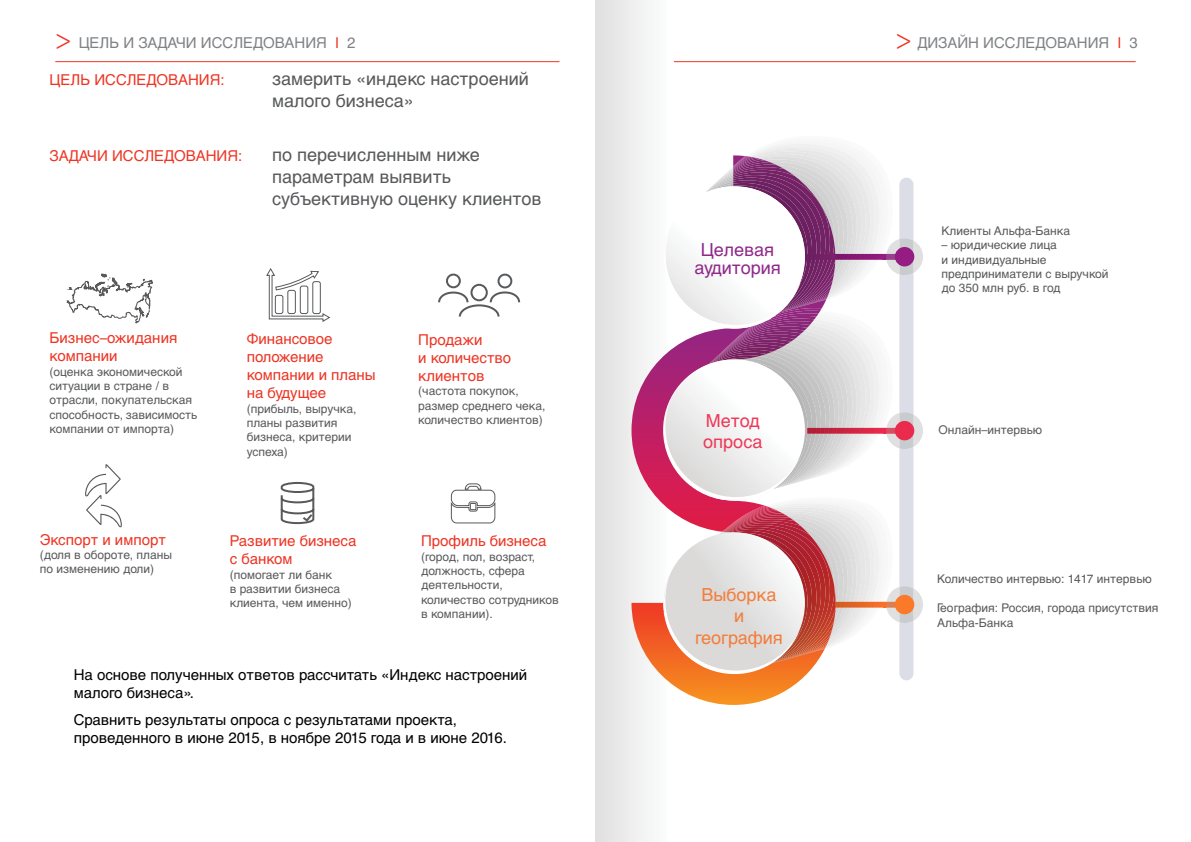
<style>
.page{position:relative;width:1191px;height:842px;background:#fff}
.page>*{position:absolute;margin:0;border:0;box-sizing:border-box;transform-origin:0 0}
.t1{font:18px/21.6px "Helvetica C";color:#58595b}
.t2{font:18px/21.6px "Helvetica C";color:#f47d3b;text-align:center}
.t3{font:18px/18px "Helvetica C";color:#90298b;text-align:center}
.t4{font:18px/21.6px "Helvetica C";color:#ed3958}
.t5{font:15px/18px "Helvetica C";color:#ee3524}
.t6{font:15px/18px "Helvetica C";color:#000}
.t7{font:15px "Helvetica C";color:#808285}
.t8{font:12px/14.4px "Helvetica C";color:#58595b}
.s1{font-family:"Minion Pro";font-size:30px;color:#ee3524}
.s2{color:#ee3524}
</style>
<div class="page">
<hr style="left:55px;top:61px;width:504px;height:1px;background:#ee3524">
<hr style="left:631px;top:61px;width:504px;height:1px;background:#ee3524">
<div style="left:595px;top:0;width:78px;height:842px;background:linear-gradient(to right,#dfdfdf,#feffff)"></div>
<svg style="left:631px;top:155px;width:170px;height:550px"></svg>
<svg style="left:664px;top:133px;width:259px;height:547px"></svg>
<svg style="left:438px;top:273px;width:83px;height:44px"></svg>
<svg style="left:266px;top:268px;width:65px;height:54px"></svg>
<svg style="left:450px;top:483px;width:46px;height:41px"></svg>
<svg style="left:66px;top:273px;width:87px;height:51px"></svg>
<svg style="left:85px;top:464px;width:37px;height:63px"></svg>
<svg style="left:280px;top:482px;width:35px;height:43px"></svg>
<p class="t7" style="left:55px;top:34px;width:302px"><span class="s1">&gt;</span> ЦЕЛЬ И ЗАДАЧИ ИССЛЕДОВАНИЯ <span class="s2">l</span> 2</p>
<p class="t7" style="left:895px;top:34px;width:244px"><span class="s1">&gt;</span> ДИЗАЙН ИССЛЕДОВАНИЯ <span class="s2">l</span> 3</p>
<p class="t5" style="left:50px;top:71px;width:177px">ЦЕЛЬ ИССЛЕДОВАНИЯ:</p>
<h1 class="t1" style="left:272px;top:68px;width:258px">замерить «индекс настроений малого бизнеса»</h1>
<p class="t5" style="left:50px;top:147px;width:194px">ЗАДАЧИ ИССЛЕДОВАНИЯ:</p>
<h1 class="t1" style="left:272px;top:144px;width:271px">по перечисленным ниже параметрам выявить субъективную оценку клиентов</h1>
<p class="t5" style="left:50px;top:329px;width:129px">Бизнес–ожидания компании</p>
<p class="t8" style="left:50px;top:364px;width:149px">(оценка экономической ситуации в стране / в отрасли, покупательская способность, зависимость компании от импорта)</p>
<p class="t5" style="left:40px;top:530px;width:128px">Экспорт и импорт</p>
<p class="t8" style="left:40px;top:548px;width:134px">(доля в обороте, планы по изменению доли)</p>
<p class="t5" style="left:247px;top:330px;width:130px">Финансовое положение компании и планы на будущее</p>
<p class="t8" style="left:247px;top:401px;width:111px">(прибыль, выручка, планы развития бизнеса, критерии успеха)</p>
<p class="t5" style="left:230px;top:532px;width:128px">Развитие бизнеса с банком</p>
<p class="t8" style="left:230px;top:567px;width:124px">(помогает ли банк<br>в развитии бизнеса клиента, чем именно)</p>
<p class="t5" style="left:418px;top:331px;width:95px">Продажи<br>и количество клиентов</p>
<p class="t8" style="left:418px;top:384px;width:129px">(частота покупок, размер среднего чека, количество клиентов)</p>
<p class="t5" style="left:421px;top:532px;width:127px">Профиль бизнеса</p>
<p class="t8" style="left:421px;top:549px;width:139px">(город, пол, возраст, должность, сфера деятельности, количество сотрудников в компании).</p>
<p class="t6" style="left:74px;top:666px;width:455px">На основе полученных ответов рассчитать «Индекс настроений малого бизнеса».</p>
<p class="t6" style="left:74px;top:710px;width:435px">Сравнить результаты опроса с результатами проекта, проведенного в июне 2015, в ноябре 2015 года и в июне 2016.</p>
<h1 class="t3" style="left:694px;top:241px;width:88px">Целевая аудитория</h1>
<h1 class="t4" style="left:703px;top:409px;width:61px">Метод опроса</h1>
<h1 class="t2" style="left:695px;top:584px;width:89px">Выборка и география</h1>
<p class="t8" style="left:941px;top:223px;width:130px">Клиенты Альфа-Банка</p>
<p class="t8" style="left:941px;top:238px;width:169px">– юридические лица<br>и индивидуальные предприниматели с выручкой до 350 млн руб. в год</p>
<p class="t8" style="left:938px;top:423px;width:105px">Онлайн–интервью</p>
<p class="t8" style="left:937px;top:572px;width:216px">Количество интервью: 1417 интервью</p>
<p class="t8" style="left:937px;top:601px;width:223px">География: Россия, города присутствия<br>Альфа-Банка</p>
</div>
